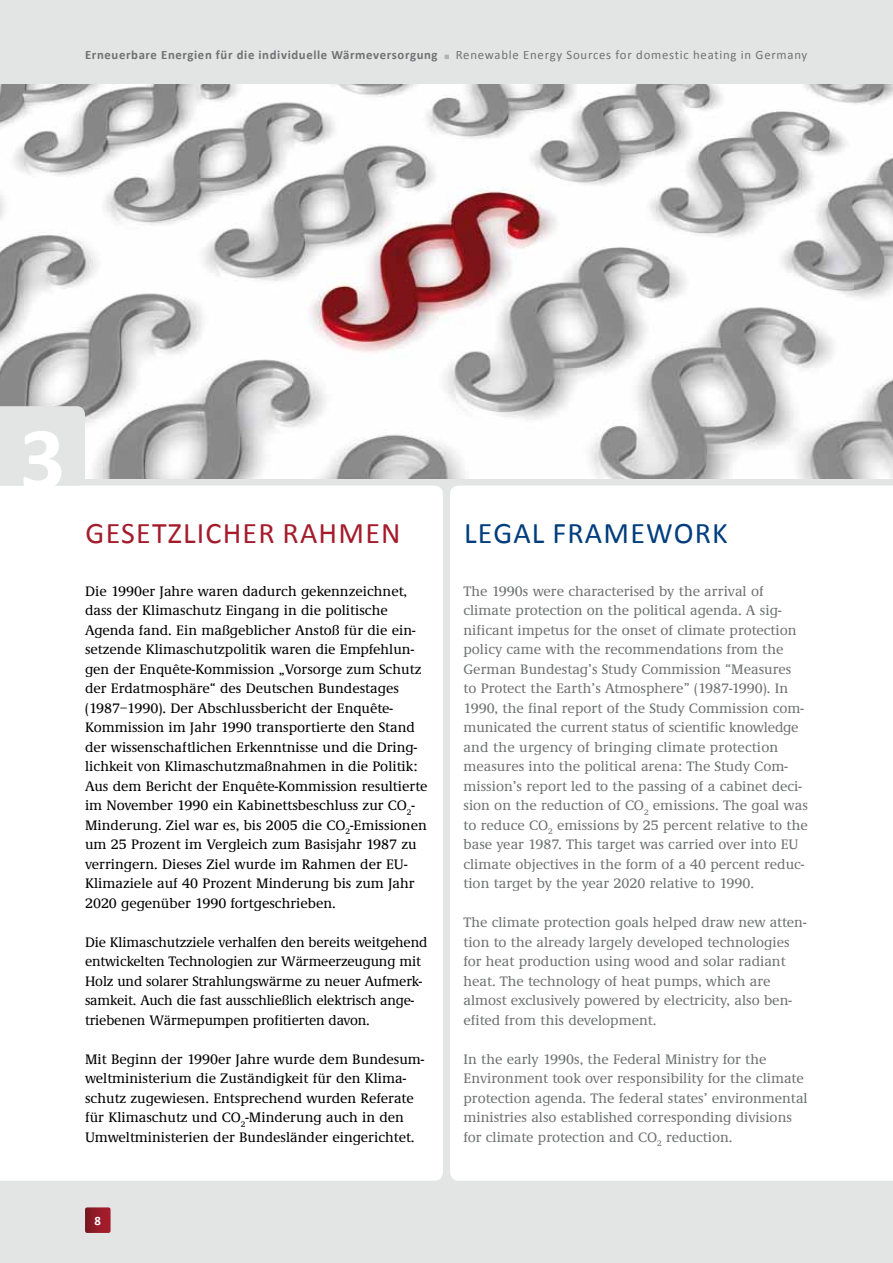
<style>
.page{position:relative;width:893px;height:1263px;background:#e3e4e4}
.page>*{position:absolute;margin:0;border:0;box-sizing:border-box;transform-origin:0 0}
.t1{font:700 90px "Calibri";color:#fff}
.t2{font:30px "Calibri";letter-spacing:.04em;color:#a41c2c}
.t3{font:30px "Calibri";color:#003d7d}
.t4{font:500 14.25px/19.5px "Demos EF";color:#000}
.t5{font:500 14.25px/19.5px "Demos EF";color:#707172}
.t6{font:700 12.75px "Calibri";letter-spacing:.05em;color:#707172}
.t7{font:12.75px "Calibri";letter-spacing:.06em;color:#707172}
.t8{font:700 12.75px "Calibri";color:#fff}
</style>
<div class="page">
<svg style="left:445px;top:55px;width:4px;height:4px"></svg>
<div style="left:450px;top:486px;width:443px;height:695px;background:#fff"></div>
<div style="left:0;top:486px;width:443px;height:695px;background:#fff"></div>
<div style="left:85px;top:1207px;width:26px;height:26px;background:linear-gradient(to right,#7c1822,#a91d2d);border-radius:2px"></div>
<img style="left:0;top:85px;width:893px;height:394px">
<svg style="left:0;top:406px;width:85px;height:80px"></svg>
<p class="t6" style="left:85px;top:47px;width:354px">Erneuerbare Energien für die individuelle Wärmeversorgung</p>
<p class="t7" style="left:456px;top:47px;width:353px">Renewable Energy Sources for domestic heating in Germany</p>
<h1 class="t1" style="left:20px;top:401px;width:47px">3</h1>
<h2 class="t2" style="left:86px;top:514px;width:36px">Gesetz</h2>
<h2 class="t2" style="left:183px;top:514px;width:57px">licher</h2>
<h2 class="t2" style="left:283px;top:514px;width:38px">Rahmen</h2>
<p class="t4" style="left:85px;top:582px;width:344px">Die 1990er Jahre waren dadurch gekennzeichnet, dass der Klimaschutz Eingang in die politische Agenda fand. Ein maßgeblicher Anstoß für die ein&shy;setzende Klimaschutzpolitik waren die Empfehlun&shy;gen der Enquête-Kommission „Vorsorge zum Schutz der Erdatmosphäre“ des Deutschen Bundestages (1987–1990). Der Abschlussbericht der Enquête-Kommission im Jahr 1990 transportierte den Stand der wissenschaftlichen Erkenntnisse und die Dring&shy;lichkeit von Klimaschutzmaßnahmen in die Politik:<br>Aus dem Bericht der Enquête-Kommission resultierte im November 1990 ein Kabinettsbeschluss zur CO<sub>2</sub>- Minderung. Ziel war es, bis 2005 die CO<sub>2</sub>-Emissionen um 25 Prozent im Vergleich zum Basisjahr 1987 zu verringern. Dieses Ziel wurde im Rahmen der EU-Klimaziele auf 40 Prozent Minderung bis zum Jahr 2020 gegenüber 1990 fortgeschrieben.</p>
<p class="t4" style="left:85px;top:933px;width:344px">Die Klimaschutzziele verhalfen den bereits weitgehend entwickelten Technologien zur Wärmeerzeugung mit Holz und solarer Strahlungswärme zu neuer Aufmerk&shy;samkeit. Auch die fast ausschließlich elektrisch ange&shy;triebenen Wärmepumpen profitierten davon.</p>
<p class="t4" style="left:85px;top:1050px;width:341px">Mit Beginn der 1990er Jahre wurde dem Bundesum&shy;weltministerium die Zuständigkeit für den Klima&shy;schutz zugewiesen. Entsprechend wurden Referate für Klimaschutz und CO<sub>2</sub>-Minderung auch in den Umweltministerien der Bundesländer eingerichtet.</p>
<p class="t8" style="left:95px;top:1212px;width:8px">8</p>
<h2 class="t3" style="left:464px;top:514px;width:17px">Lega</h2>
<h2 class="t3" style="left:532px;top:514px;width:57px">l Framew</h2>
<h2 class="t3" style="left:674px;top:514px;width:56px">ork</h2>
<p class="t5" style="left:463px;top:582px;width:346px">The 1990s were characterised by the arrival of climate protection on the political agenda. A sig&shy;nificant impetus for the onset of climate protection policy came with the recommendations from the German Bundestag’s Study Commission “Measures to Protect the Earth’s Atmosphere” (1987-1990). In 1990, the final report of the Study Commission com&shy;municated the current status of scientific knowledge and the urgency of bringing climate protection measures into the political arena: The Study Com&shy;mission’s report led to the passing of a cabinet deci&shy;sion on the reduction of CO<sub>2</sub> emissions. The goal was to reduce CO<sub>2</sub> emissions by 25 percent relative to the base year 1987. This target was carried over into EU climate objectives in the form of a 40 percent reduc&shy;tion target by the year 2020 relative to 1990.</p>
<p class="t5" style="left:463px;top:913px;width:344px">The climate protection goals helped draw new atten&shy;tion to the already largely developed technologies for heat production using wood and solar radiant heat. The technology of heat pumps, which are almost exclusively powered by electricity, also ben&shy;efited from this development.</p>
<p class="t5" style="left:463px;top:1049px;width:346px">In the early 1990s, the Federal Ministry for the Environment took over responsibility for the climate protection agenda. The federal states’ environmental ministries also established corresponding divisions for climate protection and CO<sub>2</sub> reduction.</p>
</div>
